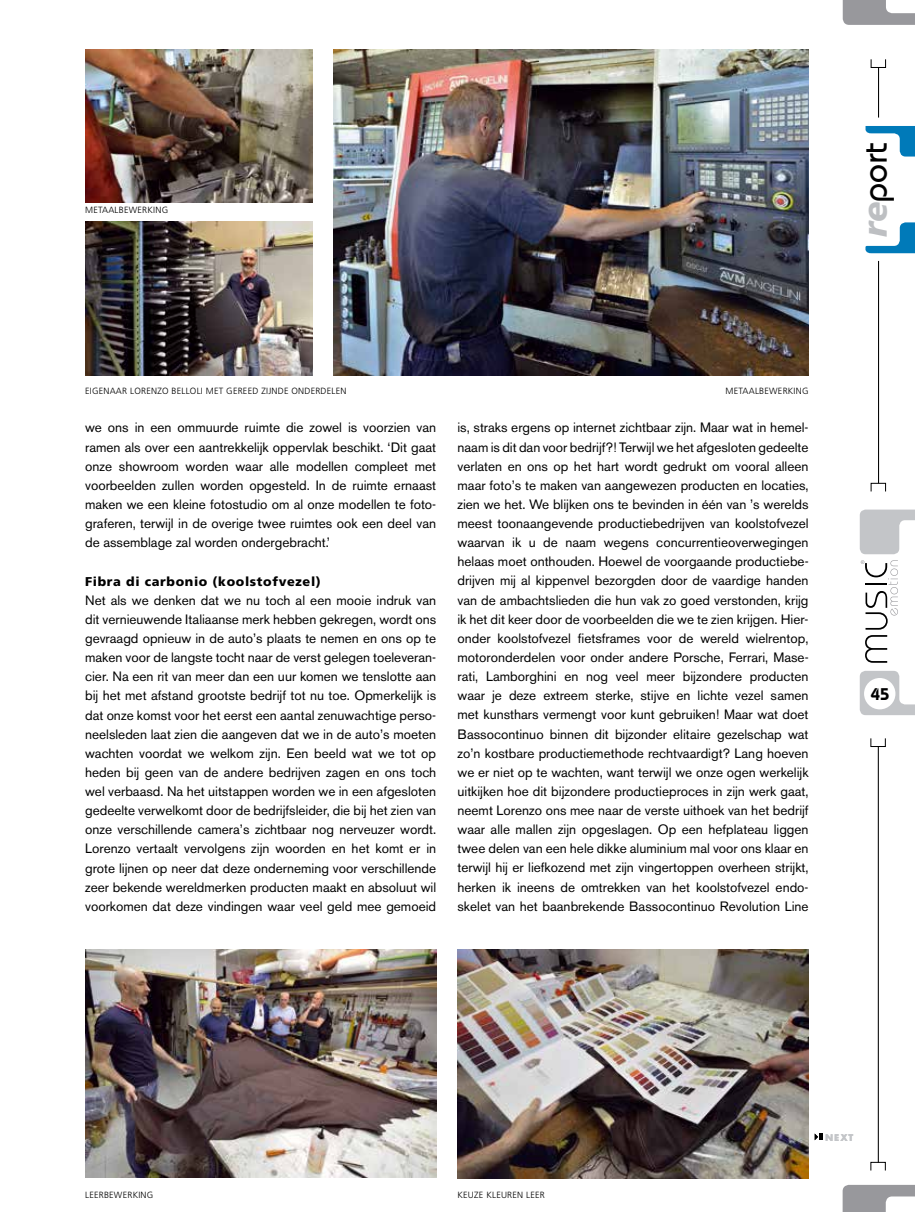
<style>
.page{position:relative;width:915px;height:1212px;background:#fff}
.page>*{position:absolute;margin:0;border:0;box-sizing:border-box;transform-origin:0 0}
.t1{font:500 33.9px "Bauhaus";color:#000}
.t2{font:600 16.95px "Bauhaus";color:#000}
.t3{font:13.5px/19.2px "Akzidenz Grotesk BE";color:#000;text-align:justify}
.t4{font:900 12.75px "Frutiger";letter-spacing:.05em;color:#000}
.t5{font:300 9px "Frutiger";letter-spacing:.025em;color:#000}
.t6{font:700 9px "Futura";color:#c3c5c8}
.s1{font-family:"Frutiger";font-weight:900;font-style:italic;color:#bdbfc2}
</style>
<div class="page">
<svg style="left:814px;top:1133px;width:9px;height:7px"></svg>
<img style="left:85px;top:949px;width:351px;height:228px">
<img style="left:457px;top:949px;width:351px;height:229px">
<img style="left:333px;top:49px;width:475px;height:326px">
<img style="left:85px;top:50px;width:227px;height:153px">
<img style="left:85px;top:222px;width:227px;height:153px">
<svg style="left:859px;top:510px;width:55px;height:44px"></svg>
<svg style="left:859px;top:671px;width:55px;height:44px"></svg>
<svg style="left:842px;top:0;width:72px;height:25px"></svg>
<svg style="left:842px;top:1185px;width:72px;height:27px"></svg>
<div style="left:870px;top:59px;width:15px;height:9px;border:1px solid #000"></div>
<div style="left:870px;top:483px;width:15px;height:9px;border:1px solid #000"></div>
<div style="left:863px;top:678px;width:32px;height:31px;background:#fff;border-radius:50%"></div>
<hr style="left:877px;top:261px;width:1px;height:222px;background:#000">
<svg style="left:865px;top:222px;width:49px;height:31px"></svg>
<svg style="left:865px;top:126px;width:49px;height:31px"></svg>
<hr style="left:877px;top:67px;width:1px;height:51px;background:#000">
<hr style="left:877px;top:746px;width:1px;height:416px;background:#000">
<div style="left:870px;top:738px;width:15px;height:9px;border:1px solid #000"></div>
<div style="left:870px;top:1162px;width:15px;height:9px;border:1px solid #000"></div>
<svg style="left:860px;top:560px;width:37px;height:103px"></svg>
<p class="t5" style="left:85px;top:205px;width:85px">METAALBEWERKING</p>
<h1 class="t1" style="left:854px;top:237px;width:96px;rotate:-90deg"><span class="s1">re</span>port</h1>
<p class="t5" style="left:85px;top:386px;width:263px">EIGENAAR LORENZO BELLOLI MET GEREED ZIJNDE ONDERDELEN</p>
<p class="t3" style="left:85px;top:418px;width:352px">we ons in een ommuurde ruimte die zowel is voorzien van ramen als over een aantrekkelijk oppervlak beschikt. ‘Dit gaat onze showroom worden waar alle modellen compleet met voorbeelden zullen worden opgesteld. In de ruimte ernaast maken we een kleine fotostudio om al onze modellen te foto&shy;graferen, terwijl in de overige twee ruimtes ook een deel van de assemblage zal worden ondergebracht.’</p>
<p class="t4" style="left:85px;top:573px;width:237px">Fibra di carbonio (koolstofvezel)</p>
<p class="t3" style="left:85px;top:590px;width:352px">Net als we denken dat we nu toch al een mooie indruk van dit vernieuwende Italiaanse merk hebben gekregen, wordt ons gevraagd opnieuw in de auto’s plaats te nemen en ons op te maken voor de langste tocht naar de verst gelegen toeleveran&shy;cier. Na een rit van meer dan een uur komen we tenslotte aan bij het met afstand grootste bedrijf tot nu toe. Opmerkelijk is dat onze komst voor het eerst een aantal zenuwachtige perso&shy;neelsleden laat zien die aangeven dat we in de auto’s moeten wachten voordat we welkom zijn. Een beeld wat we tot op heden bij geen van de andere bedrijven zagen en ons toch wel verbaasd. Na het uitstappen worden we in een afgesloten gedeelte verwelkomt door de bedrijfsleider, die bij het zien van onze verschillende camera’s zichtbaar nog nerveuzer wordt.<br>Lorenzo vertaalt vervolgens zijn woorden en het komt er in grote lijnen op neer dat deze onderneming voor verschillende zeer bekende wereldmerken producten maakt en absoluut wil voorkomen dat deze vindingen waar veel geld mee gemoeid</p>
<p class="t5" style="left:725px;top:386px;width:85px">METAALBEWERKING</p>
<p class="t3" style="left:457px;top:418px;width:352px">is, straks ergens op internet zichtbaar zijn. Maar wat in hemel&shy;naam is dit dan voor bedrijf?! Terwijl we het afgesloten gedeelte verlaten en ons op het hart wordt gedrukt om vooral alleen maar foto’s te maken van aangewezen producten en locaties, zien we het. We blijken ons te bevinden in één van ’s werelds meest toonaangevende productiebedrijven van koolstofvezel waarvan ik u de naam wegens concurrentieoverwegingen helaas moet onthouden. Hoewel de voorgaande productiebe&shy;drijven mij al kippenvel bezorgden door de vaardige handen van de ambachtslieden die hun vak zo goed verstonden, krijg ik het dit keer door de voorbeelden die we te zien krijgen. Hier&shy;onder koolstofvezel fietsframes voor de wereld wielrentop, motoronderdelen voor onder andere Porsche, Ferrari, Mase&shy;rati, Lamborghini en nog veel meer bijzondere producten waar je deze extreem sterke, stijve en lichte vezel samen met kunsthars vermengt voor kunt gebruiken! Maar wat doet Bassocontinuo binnen dit bijzonder elitaire gezelschap wat zo’n kostbare productiemethode rechtvaardigt? Lang hoeven we er niet op te wachten, want terwijl we onze ogen werkelijk uitkijken hoe dit bijzondere productieproces in zijn werk gaat, neemt Lorenzo ons mee naar de verste uithoek van het bedrijf waar alle mallen zijn opgeslagen. Op een hefplateau liggen twee delen van een hele dikke aluminium mal voor ons klaar en terwijl hij er liefkozend met zijn vingertoppen overheen strijkt, herken ik ineens de omtrekken van het koolstofvezel endo&shy;skelet van het baanbrekende Bassocontinuo Revolution Line</p>
<p class="t2" style="left:870px;top:684px;width:20px">45</p>
<p class="t5" style="left:85px;top:1190px;width:70px">LEERBEWERKING</p>
<p class="t5" style="left:457px;top:1190px;width:89px">KEUZE KLEUREN LEER</p>
<p class="t6" style="left:824px;top:1130px;width:30px">NEXT</p>
</div>
